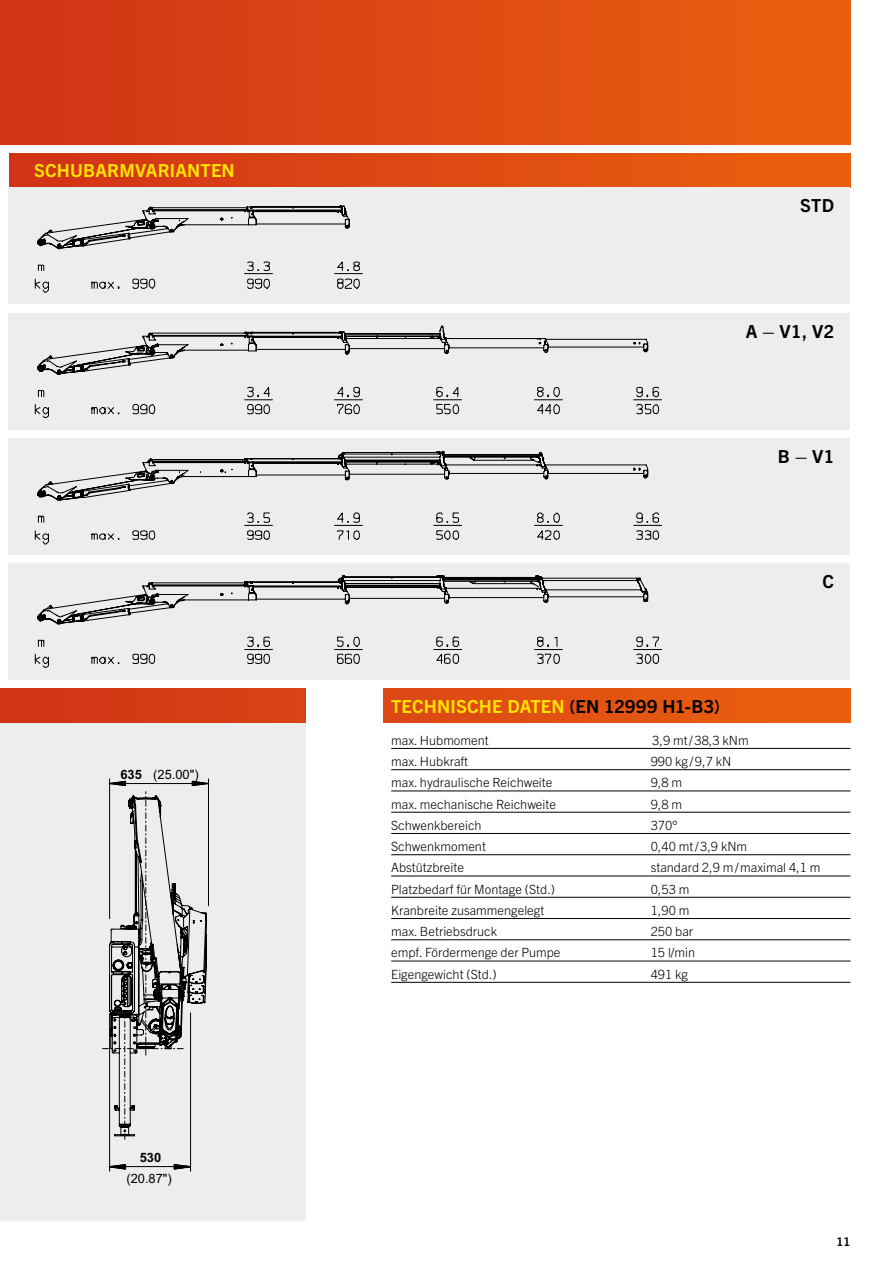
<style>
.page{position:relative;width:893px;height:1263px;background:#fff}
.page>*{position:absolute;margin:0;border:0;box-sizing:border-box;transform-origin:0 0}
.t1{font:700 18px "Trade Gothic Next LT Pro";color:#ffe500}
.t2{font:700 18px "Trade Gothic Next LT Pro";letter-spacing:.025em;color:#000}
.t3{font:12.9px "Arial";color:#000}
.t4{font:700 12.9px "Arial";color:#000}
.t5{font:300 12.75px "Trade Gothic Next LT Pro";color:#000}
.t6{font:700 12px "Trade Gothic Next LT Pro";color:#000}
</style>
<div class="page">
<div style="left:0;top:0;width:850px;height:145px;background:linear-gradient(to right,#d03218,#ea600f)"></div>
<div style="left:0;top:153px;width:850px;height:34px;background:linear-gradient(to right,#d03218,#ea600f)"></div>
<div style="left:0;top:723px;width:306px;height:497px;background:#eceded"></div>
<div style="left:0;top:149px;width:9px;height:531px;background:#fff"></div>
<div style="left:0;top:689px;width:850px;height:34px;background:linear-gradient(to right,#d03217,#ea600f)"></div>
<hr style="left:391px;top:748px;width:459px;height:1px;background:#000">
<hr style="left:391px;top:769px;width:459px;height:1px;background:#000">
<hr style="left:391px;top:791px;width:459px;height:1px;background:#000">
<hr style="left:391px;top:812px;width:459px;height:1px;background:#000">
<hr style="left:391px;top:833px;width:459px;height:1px;background:#000">
<hr style="left:391px;top:854px;width:459px;height:1px;background:#000">
<hr style="left:391px;top:876px;width:459px;height:1px;background:#000">
<hr style="left:391px;top:897px;width:459px;height:1px;background:#000">
<hr style="left:391px;top:918px;width:459px;height:1px;background:#000">
<hr style="left:391px;top:939px;width:459px;height:1px;background:#000">
<hr style="left:391px;top:961px;width:459px;height:1px;background:#000">
<hr style="left:391px;top:982px;width:459px;height:1px;background:#000">
<div style="left:306px;top:685px;width:77px;height:535px;background:#fff"></div>
<svg style="left:102px;top:778px;width:107px;height:394px"></svg>
<svg style="left:109px;top:1164px;width:17px;height:5px"></svg>
<svg style="left:174px;top:1164px;width:17px;height:5px"></svg>
<svg style="left:109px;top:781px;width:17px;height:5px"></svg>
<svg style="left:192px;top:781px;width:17px;height:5px"></svg>
<div style="left:9px;top:187px;width:841px;height:117px;background:#eceded"></div>
<div style="left:9px;top:313px;width:841px;height:116px;background:#eceded"></div>
<div style="left:9px;top:438px;width:841px;height:117px;background:#eceded"></div>
<div style="left:9px;top:563px;width:841px;height:117px;background:#eceded"></div>
<svg style="left:8px;top:205px;width:355px;height:99px"></svg>
<svg style="left:8px;top:315px;width:654px;height:109px"></svg>
<svg style="left:8px;top:443px;width:654px;height:109px"></svg>
<svg style="left:8px;top:568px;width:654px;height:100px"></svg>
<h1 class="t1" style="left:34px;top:158px;width:14px">SCHUBA</h1>
<h1 class="t1" style="left:107px;top:158px;width:74px">RMVARIANTEN</h1>
<p class="t4" style="left:120px;top:765px;width:23px">635</p>
<p class="t3" style="left:153px;top:766px;width:47px">(25.00")</p>
<p class="t4" style="left:140px;top:1149px;width:23px">530</p>
<p class="t3" style="left:126px;top:1170px;width:47px">(20.87")</p>
<h1 class="t2" style="left:800px;top:193px;width:12px">STD</h1>
<h1 class="t2" style="left:746px;top:318px;width:90px">A – V1, V2</h1>
<h1 class="t2" style="left:778px;top:444px;width:58px">B – V1</h1>
<h1 class="t2" style="left:823px;top:569px;width:12px">C</h1>
<h1 class="t1" style="left:391px;top:694px;width:13px">TECHNISCHE</h1>
<h1 class="t1" style="left:507px;top:694px;width:12px">DATEN</h1>
<h1 class="t2" style="left:570px;top:694px;width:152px">(EN 12999 H1-B3)</h1>
<p class="t5" style="left:391px;top:731px;width:99px">max. Hubmoment</p>
<p class="t5" style="left:652px;top:731px;width:98px">3,9 mt/38,3 kNm</p>
<p class="t5" style="left:391px;top:752px;width:79px">max. Hubkraft</p>
<p class="t5" style="left:651px;top:752px;width:82px">990 kg/9,7 kN</p>
<p class="t5" style="left:391px;top:774px;width:163px">max. hydraulische Reichweite</p>
<p class="t5" style="left:651px;top:774px;width:33px">9,8 m</p>
<p class="t5" style="left:391px;top:795px;width:166px">max. mechanische Reichweite</p>
<p class="t5" style="left:651px;top:795px;width:33px">9,8 m</p>
<p class="t5" style="left:391px;top:816px;width:92px">Schwenkbereich</p>
<p class="t5" style="left:651px;top:816px;width:28px">370°</p>
<p class="t5" style="left:391px;top:837px;width:96px">Schwenkmoment</p>
<p class="t5" style="left:651px;top:837px;width:98px">0,40 mt/3,9 kNm</p>
<p class="t5" style="left:391px;top:859px;width:74px">Abstützbreite</p>
<p class="t5" style="left:651px;top:859px;width:171px">standard 2,9 m/maximal 4,1 m</p>
<p class="t5" style="left:391px;top:880px;width:165px">Platzbedarf für Montage (Std.)</p>
<p class="t5" style="left:651px;top:880px;width:40px">0,53 m</p>
<p class="t5" style="left:391px;top:901px;width:155px">Kranbreite zusammengelegt</p>
<p class="t5" style="left:651px;top:901px;width:40px">1,90 m</p>
<p class="t5" style="left:391px;top:922px;width:107px">max. Betriebsdruck</p>
<p class="t5" style="left:651px;top:922px;width:44px">250 bar</p>
<p class="t5" style="left:391px;top:944px;width:171px">empf. Fördermenge der Pumpe</p>
<p class="t5" style="left:651px;top:944px;width:46px">15 l/min</p>
<p class="t5" style="left:391px;top:965px;width:107px">Eigengewicht (Std.)</p>
<p class="t5" style="left:651px;top:965px;width:39px">491 kg</p>
<p class="t3" style="left:487px;top:980px;width:54px;rotate:-90deg">(133.74")</p>
<p class="t6" style="left:836px;top:1233px;width:16px">11</p>
</div>
